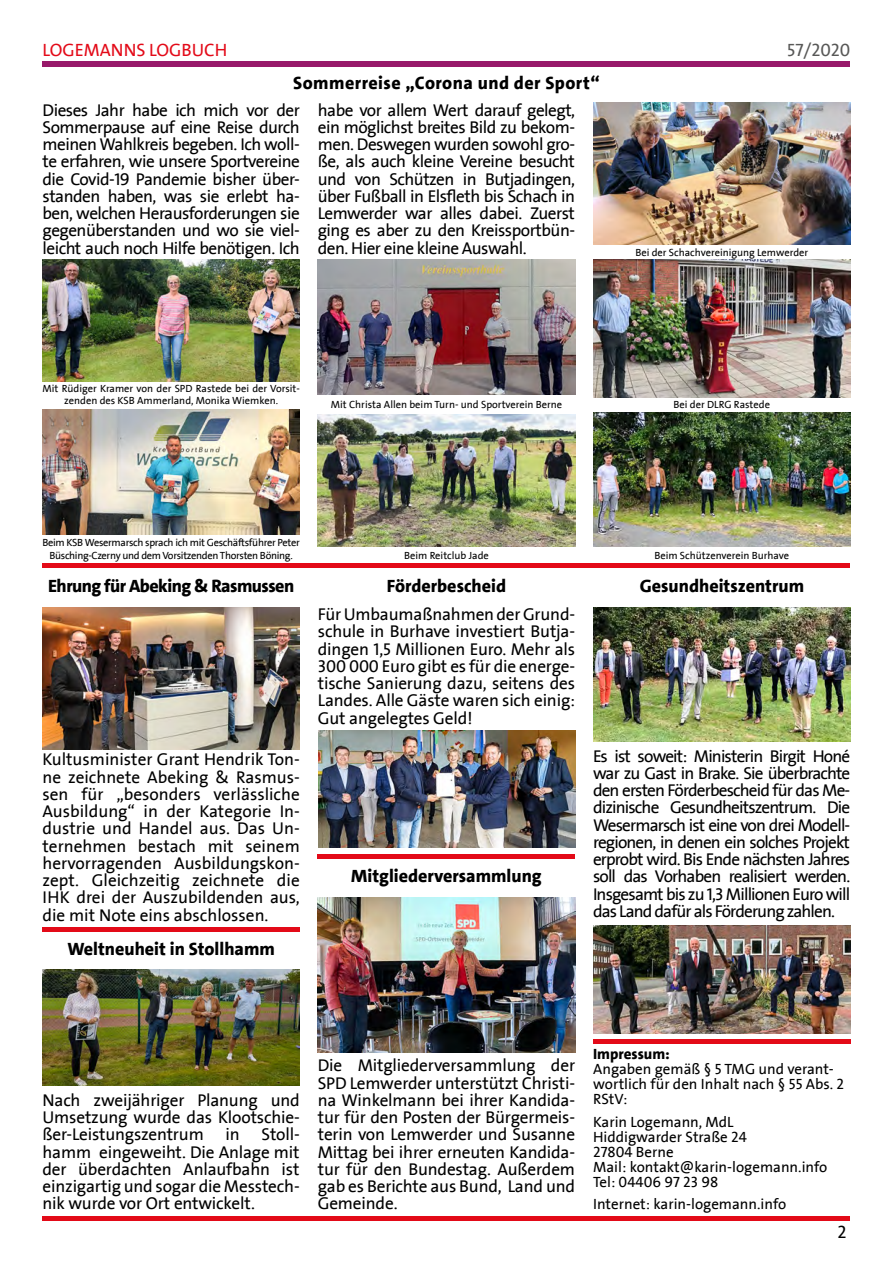
<style>
.page{position:relative;width:893px;height:1263px;background:#fff}
.page>*{position:absolute;margin:0;border:0;box-sizing:border-box;transform-origin:0 0}
.t1{font:800 18px "SPD The Sans";color:#000}
.t2{font:800 18px "SPD The Sans";letter-spacing:.025em;color:#000}
.t3{font:800 18px "SPD The Sans";letter-spacing:-.03em;color:#000}
.t4{font:18px "SPD2002 The Sans";color:#e30a18}
.t5{font:18px "SPD2002 The Sans";color:#585857}
.t6{font:18px "SPD2002 The Sans";color:#000}
.t7{font:17.25px/17.2px "SPD2002 The Sans";letter-spacing:-.01em;color:#000;text-align:justify}
.t8{font:15px/15px "SPD2002 The Sans";color:#000}
.t9{font:800 15px "SPD The Sans";color:#000}
.t10{font:10.5px/12.6px "SPD2002 The Sans";color:#000;text-align:center}
.t11{font:10.5px/12.6px "SPD2002 The Sans";letter-spacing:-.03em;color:#000;text-align:center}
</style>
<div class="page">
<div style="left:43px;top:61px;width:807px;height:6px;background:#98196a"></div>
<hr style="left:43px;top:1216px;width:807px;height:4px;background:#e30a18">
<hr style="left:43px;top:563px;width:807px;height:4px;background:#e30a18">
<hr style="left:318px;top:854px;width:257px;height:4px;background:#e30a18">
<hr style="left:593px;top:1039px;width:257px;height:4px;background:#e30a18">
<img style="left:43px;top:410px;width:257px;height:124px">
<img style="left:318px;top:731px;width:257px;height:116px">
<img style="left:593px;top:412px;width:257px;height:134px">
<hr style="left:43px;top:927px;width:257px;height:4px;background:#e30a18">
<img style="left:42px;top:969px;width:258px;height:116px">
<img style="left:43px;top:260px;width:257px;height:121px">
<img style="left:43px;top:607px;width:257px;height:142px">
<img style="left:593px;top:103px;width:257px;height:141px">
<img style="left:318px;top:415px;width:257px;height:131px">
<img style="left:318px;top:260px;width:257px;height:134px">
<img style="left:593px;top:260px;width:257px;height:137px">
<img style="left:593px;top:607px;width:257px;height:134px">
<img style="left:318px;top:897px;width:257px;height:155px">
<img style="left:593px;top:926px;width:257px;height:107px">
<p class="t4" style="left:43px;top:40px;width:186px">LOGEMANNS LOGBUCH</p>
<p class="t2" style="left:293px;top:72px;width:308px">Sommerreise „Corona und der Sport“</p>
<p class="t7" style="left:43px;top:102px;width:259px">Dieses Jahr habe ich mich vor der Sommerpause auf eine Reise durch meinen Wahlkreis begeben. Ich woll&shy;te erfahren, wie unsere Sportvereine die Covid-19 Pandemie bisher über&shy;standen haben, was sie erlebt ha&shy;ben, welchen Herausforderungen sie gegenüberstanden und wo sie viel&shy;leicht auch noch Hilfe benötigen. Ich</p>
<p class="t7" style="left:318px;top:102px;width:259px">habe vor allem Wert darauf gelegt, ein möglichst breites Bild zu bekom&shy;men. Deswegen wurden sowohl gro&shy;ße, als auch kleine Vereine besucht und von Schützen in Butjadingen, über Fußball in Elsfleth bis Schach in Lemwerder war alles dabei. Zuerst ging es aber zu den Kreissportbün&shy;den. Hier eine kleine Auswahl.</p>
<p class="t5" style="left:787px;top:40px;width:65px">57/2020</p>
<p class="t10" style="left:635px;top:247px;width:174px">Bei der Schachvereinigung Lemwerder</p>
<p class="t10" style="left:43px;top:382px;width:259px">Mit Rüdiger Kramer von der SPD Rastede bei der Vorsit&shy;zenden des KSB Ammerland, Monika Wiemken.</p>
<p class="t10" style="left:331px;top:399px;width:233px">Mit Christa Allen beim Turn- und Sportverein Berne</p>
<p class="t10" style="left:674px;top:399px;width:98px">Bei der DLRG Rastede</p>
<p class="t11" style="left:43px;top:537px;width:259px">Beim KSB Wesermarsch sprach ich mit Geschäftsführer Peter<br>Büsching-Czerny und dem Vorsitzenden Thorsten Böning.</p>
<p class="t10" style="left:404px;top:549px;width:86px">Beim Reitclub Jade</p>
<p class="t10" style="left:654px;top:549px;width:136px">Beim Schützenverein Burhave</p>
<p class="t3" style="left:48px;top:574px;width:248px">Ehrung für Abeking &amp; Rasmussen</p>
<p class="t1" style="left:640px;top:574px;width:166px">Gesundheitszentrum</p>
<p class="t1" style="left:387px;top:574px;width:121px">Förderbescheid</p>
<p class="t7" style="left:43px;top:752px;width:259px">Kultusminister Grant Hendrik Ton&shy;ne zeichnete Abeking &amp; Rasmus&shy;sen für „besonders verlässliche Ausbildung“ in der Kategorie In&shy;dustrie und Handel aus. Das Un&shy;ternehmen bestach mit seinem hervorragenden Ausbildungskon&shy;zept. Gleichzeitig zeichnete die IHK drei der Auszubildenden aus, die mit Note eins abschlossen.</p>
<p class="t1" style="left:67px;top:937px;width:209px">Weltneuheit in Stollhamm</p>
<p class="t7" style="left:318px;top:606px;width:259px">Für Umbaumaßnahmen der Grund&shy;schule in Burhave investiert Butja&shy;dingen 1,5 Millionen Euro. Mehr als 300 000 Euro gibt es für die energe&shy;tische Sanierung dazu, seitens des Landes. Alle Gäste waren sich einig:<br>Gut angelegtes Geld!</p>
<p class="t1" style="left:351px;top:865px;width:192px">Mitgliederversammlung</p>
<p class="t7" style="left:593px;top:748px;width:259px">Es ist soweit: Ministerin Birgit Honé war zu Gast in Brake. Sie überbrachte den ersten Förderbescheid für das Me&shy;dizinische Gesundheitszentrum. Die Wesermarsch ist eine von drei Modell&shy;regionen, in denen ein solches Projekt erprobt wird. Bis Ende nächsten Jahres soll das Vorhaben realisiert werden.<br>Insgesamt bis zu 1,3 Millionen Euro will das Land dafür als Förderung zahlen.</p>
<p class="t7" style="left:42px;top:1092px;width:259px">Nach zweijähriger Planung und Umsetzung wurde das Klootschie&shy;ßer-Leistungszentrum</p>
<p class="t7" style="left:42px;top:1127px;width:259px;text-indent:219px">Stoll&shy;hamm eingeweiht. Die Anlage mit der überdachten Anlaufbahn ist einzigartig und sogar die Messtech&shy;nik wurde vor Ort entwickelt.</p>
<p class="t7" style="left:226px;top:1127px;width:16px">in</p>
<p class="t7" style="left:318px;top:1058px;width:259px">Die Mitgliederversammlung der SPD Lemwerder unterstützt Christi&shy;na Winkelmann bei ihrer Kandida&shy;tur für den Posten der Bürgermeis&shy;terin von Lemwerder und Susanne Mittag bei ihrer erneuten Kandida&shy;tur für den Bundestag. Außerdem gab es Berichte aus Bund, Land und Gemeinde.</p>
<p class="t9" style="left:593px;top:1045px;width:78px">Impressum:</p>
<p class="t8" style="left:593px;top:1062px;width:252px">Angaben gemäß § 5 TMG und verant&shy;wortlich für den Inhalt nach § 55 Abs. 2<br>RStV:</p>
<p class="t8" style="left:593px;top:1115px;width:236px">Karin Logemann, MdL<br>Hiddigwarder Straße 24<br>27804 Berne<br>Mail: kontakt@karin-logemann.info<br>Tel: 04406 97 23 98</p>
<p class="t8" style="left:593px;top:1197px;width:195px">Internet: karin-logemann.info</p>
<p class="t6" style="left:837px;top:1222px;width:11px">2</p>
</div>
